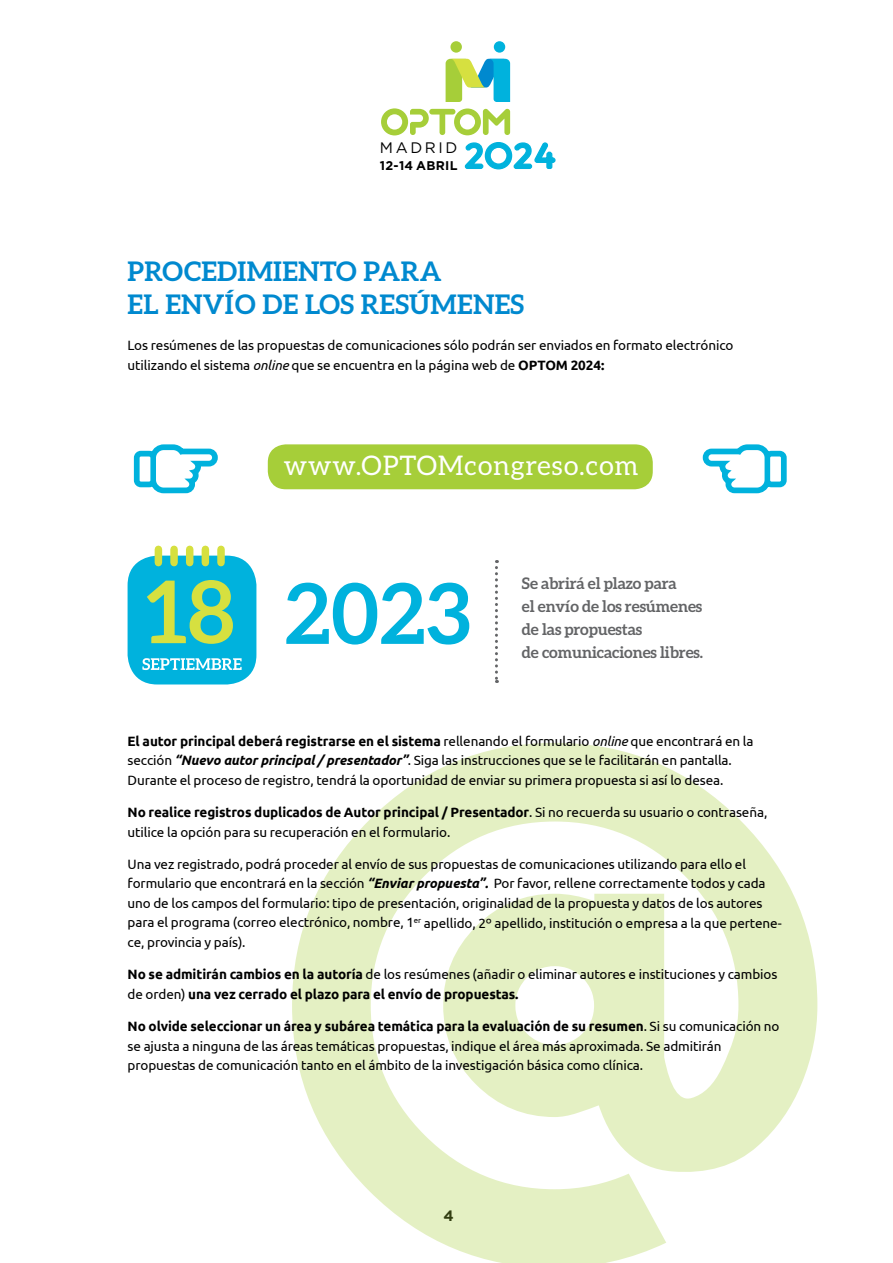
<style>
.page{position:relative;width:893px;height:1263px;background:#fff}
.page>*{position:absolute;margin:0;border:0;box-sizing:border-box;transform-origin:0 0}
.t1{font:700 83.85px "Aleo";color:#00b2dd}
.t2{font:700 27px/32.4px "Aleo";letter-spacing:.01em;color:#0089cf}
.t3{font:27px "Aleo";letter-spacing:.03em;color:#fff}
.t4{font:700 15.9px/23px "Aleo";letter-spacing:-.005em;color:#636466}
.t5{font:15.3px "Gotham";letter-spacing:.17em;color:#000}
.t6{font:700 15px "Gotham";color:#000}
.t7{font:13.5px/19.5px "Ubuntu";letter-spacing:-.005em;color:#000}
.t8{font:700 13.5px/19.5px "Ubuntu";letter-spacing:-.005em;color:#000}
.t9{font:700 12.6px "Gotham";letter-spacing:.02em;color:#000}
.s1{font-style:italic}
.s2{font-weight:700}
.s3{font-weight:700;font-style:italic}
.s4{font-weight:400}
</style>
<div class="page">
<svg style="left:464px;top:142px;width:92px;height:28px"></svg>
<svg style="left:446px;top:59px;width:64px;height:43px"></svg>
<div style="left:450px;top:41px;width:12px;height:12px;background:#a6ce39;border-radius:50%"></div>
<div style="left:494px;top:41px;width:11px;height:12px;background:#00b2dd;border-radius:50%"></div>
<svg style="left:381px;top:108px;width:129px;height:27px"></svg>
<svg style="left:292px;top:743px;width:525px;height:520px;fill:#e4f0c3"></svg>
<div style="left:128px;top:556px;width:128px;height:128px;background:#00b2dd;border-radius:30px"></div>
<svg style="left:142px;top:658px;width:100px;height:12px"></svg>
<svg style="left:147px;top:580px;width:86px;height:64px"></svg>
<div style="left:155px;top:549px;width:7px;height:14px;background:#d6e040"></div>
<div style="left:170px;top:549px;width:8px;height:14px;background:#d6e040"></div>
<div style="left:186px;top:549px;width:7px;height:14px;background:#d6e040"></div>
<div style="left:202px;top:549px;width:7px;height:14px;background:#d6e040"></div>
<div style="left:217px;top:549px;width:8px;height:14px;background:#d6e040"></div>
<svg style="left:495px;top:560px;width:3px;height:123px"></svg>
<div style="left:268px;top:444px;width:385px;height:45px;background:#a6ce39;border-radius:18px"></div>
<svg style="left:133px;top:444px;width:85px;height:50px"></svg>
<svg style="left:702px;top:444px;width:85px;height:50px"></svg>
<p class="t5" style="left:380px;top:140px;width:79px">MADRID</p>
<p class="t9" style="left:380px;top:158px;width:79px">12-14 ABRIL</p>
<h2 class="t2" style="left:128px;top:255px;width:398px">PROCEDIMIENTO PARA<br>EL ENVÍO DE LOS RESÚMENES</h2>
<p class="t7" style="left:128px;top:335px;width:607px">Los resúmenes de las propuestas de comunicaciones sólo podrán ser enviados en formato electrónico utilizando el sistema <span class="s1">online</span> que se encuentra en la página web de <span class="s2">OPTOM 2024:</span></p>
<h2 class="t3" style="left:284px;top:450px;width:356px">www.OPTOMcongreso.com</h2>
<h1 class="t1" style="left:285px;top:565px;width:187px">2023</h1>
<p class="t4" style="left:522px;top:572px;width:183px">Se abrirá el plazo para<br>el envío de los resúmenes de las propuestas<br>de comunicaciones libres.</p>
<p class="t7" style="left:128px;top:731px;width:627px"><span class="s2">El autor principal deberá registrarse en el sistema</span> rellenando el formulario <span class="s1">online</span> que encontrará en la sección <span class="s3">“Nuevo autor principal / presentador”</span>. Siga las instrucciones que se le facilitarán en pantalla.<br>Durante el proceso de registro, tendrá la oportunidad de enviar su primera propuesta si así lo desea.</p>
<p class="t7" style="left:128px;top:802px;width:641px"><span class="s2">No realice registros duplicados de Autor principal / Presentador</span>. Si no recuerda su usuario o contraseña, utilice la opción para su recuperación en el formulario.</p>
<p class="t7" style="left:128px;top:854px;width:656px">Una vez registrado, podrá proceder al envío de sus propuestas de comunicaciones utilizando para ello el formulario que encontrará en la sección <span class="s3">“Enviar propuesta”.</span> Por favor, rellene correctamente todos y cada uno de los campos del formulario: tipo de presentación, originalidad de la propuesta y datos de los autores para el programa (correo electrónico, nombre, 1<sup>er</sup> apellido, 2º apellido, institución o empresa a la que pertene&shy;ce, provincia y país).</p>
<p class="t8" style="left:128px;top:964px;width:651px">No se admitirán cambios en la autoría <span class="s4">de los resúmenes (añadir o eliminar autores e instituciones y cambios de orden)</span> una vez cerrado el plazo para el envío de propuestas.</p>
<p class="t7" style="left:128px;top:1016px;width:653px"><span class="s2">No olvide seleccionar un área y subárea temática para la evaluación de su resumen</span>. Si su comunicación no se ajusta a ninguna de las áreas temáticas propuestas, indique el área más aproximada. Se admitirán propuestas de comunicación tanto en el ámbito de la investigación básica como clínica.</p>
<p class="t6" style="left:443px;top:1207px;width:12px">4</p>
</div>
